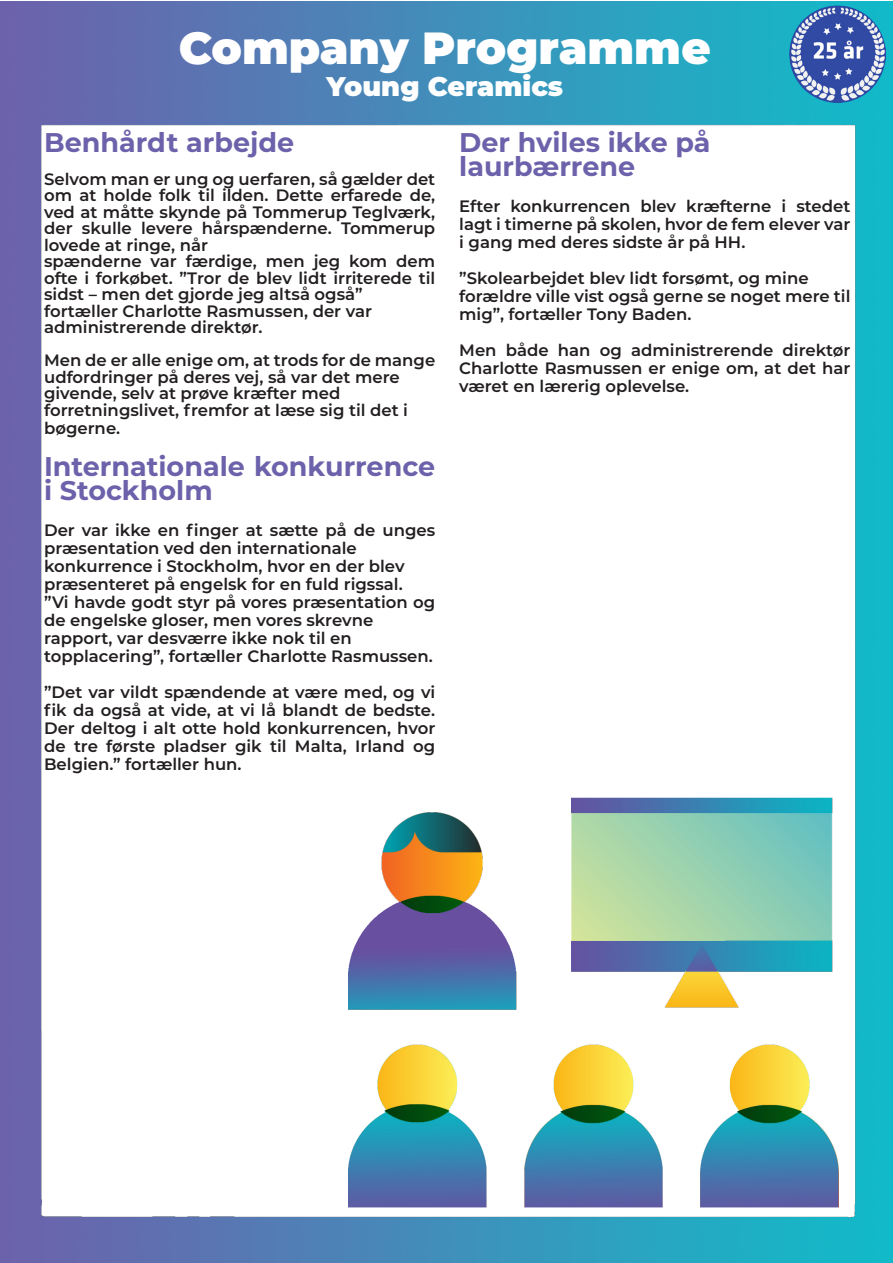
<style>
.page{position:relative;width:893px;height:1263px;background:#fff}
.page>*{position:absolute;margin:0;border:0;box-sizing:border-box;transform-origin:0 0}
.t1{font:900 45px "Montserrat";color:#fff}
.t2{font:700 27px/24px "Montserrat";color:#6c62ab}
.t3{font:900 27px "Montserrat";color:#fff}
.t4{font:600 16.5px/18px "Montserrat";color:#231f20;text-align:justify}
</style>
<div class="page">
<img style="left:0;top:1px;width:892px;height:1262px">
<img style="left:789px;top:6px;width:96px;height:96px">
<img style="left:348px;top:793px;width:491px;height:420px">
<p class="t1" style="left:179px;top:14px;width:534px">Company Programme</p>
<p class="t3" style="left:326px;top:66px;width:238px">Young Ceramics</p>
<p class="t2" style="left:44px;top:129px;width:252px">Benhårdt arbejde</p>
<p class="t4" style="left:44px;top:170px;width:393px;line-height:16.5px">Selvom man er ung og uerfaren, så gælder det om at holde folk til ilden. Dette erfarede de, ved at måtte skynde på Tommerup Teglværk, der skulle levere hårspænderne. Tommerup lovede at ringe, når</p>
<p class="t4" style="left:44px;top:252px;width:393px;line-height:16.5px">spænderne var færdige, men jeg kom dem ofte i forkøbet. ”Tror de blev lidt irriterede til sidst – men det gjorde jeg altså også”</p>
<p class="t4" style="left:44px;top:301px;width:329px">fortæller Charlotte Rasmussen, der var</p>
<p class="t4" style="left:44px;top:317px;width:220px">administrerende direktør.</p>
<p class="t4" style="left:44px;top:351px;width:393px;line-height:16.5px">Men de er alle enige om, at trods for de mange udfordringer på deres vej, så var det mere</p>
<p class="t4" style="left:44px;top:383px;width:298px">givende, selv at prøve kræfter med</p>
<p class="t4" style="left:44px;top:400px;width:365px">forretningslivet, fremfor at læse sig til det i</p>
<p class="t4" style="left:44px;top:418px;width:78px">bøgerne.</p>
<p class="t2" style="left:44px;top:453px;width:393px">Internationale konkurrence i Stockholm</p>
<p class="t4" style="left:44px;top:520px;width:393px">Der var ikke en finger at sætte på de unges præsentation ved den internationale</p>
<p class="t4" style="left:44px;top:556px;width:362px">konkurrence i Stockholm, hvor en der blev</p>
<p class="t4" style="left:44px;top:574px;width:360px">præsenteret på engelsk for en fuld rigssal.</p>
<p class="t4" style="left:44px;top:592px;width:393px">”Vi havde godt styr på vores præsentation og de engelske gloser, men vores skrevne</p>
<p class="t4" style="left:44px;top:628px;width:309px">rapport, var desværre ikke nok til en</p>
<p class="t4" style="left:44px;top:646px;width:390px">topplacering”, fortæller Charlotte Rasmussen.</p>
<p class="t4" style="left:44px;top:682px;width:393px">”Det var vildt spændende at være med, og vi fik da også at vide, at vi lå blandt de bedste.<br>Der deltog i alt otte hold konkurrencen, hvor de tre første pladser gik til Malta, Irland og Belgien.” fortæller hun.</p>
<p class="t2" style="left:459px;top:129px;width:253px">Der hviles ikke på</p>
<p class="t2" style="left:459px;top:153px;width:177px">laurbærrene</p>
<p class="t4" style="left:459px;top:196px;width:393px">Efter konkurrencen blev kræfterne i stedet lagt i timerne på skolen, hvor de fem elever var i gang med deres sidste år på HH.</p>
<p class="t4" style="left:459px;top:268px;width:351px">”Skolearbejdet blev lidt forsømt, og mine</p>
<p class="t4" style="left:459px;top:286px;width:393px">forældre ville vist også gerne se noget mere til mig”, fortæller Tony Baden.</p>
<p class="t4" style="left:459px;top:340px;width:393px">Men både han og administrerende direktør Charlotte Rasmussen er enige om, at det har været en lærerig oplevelse.</p>
</div>
